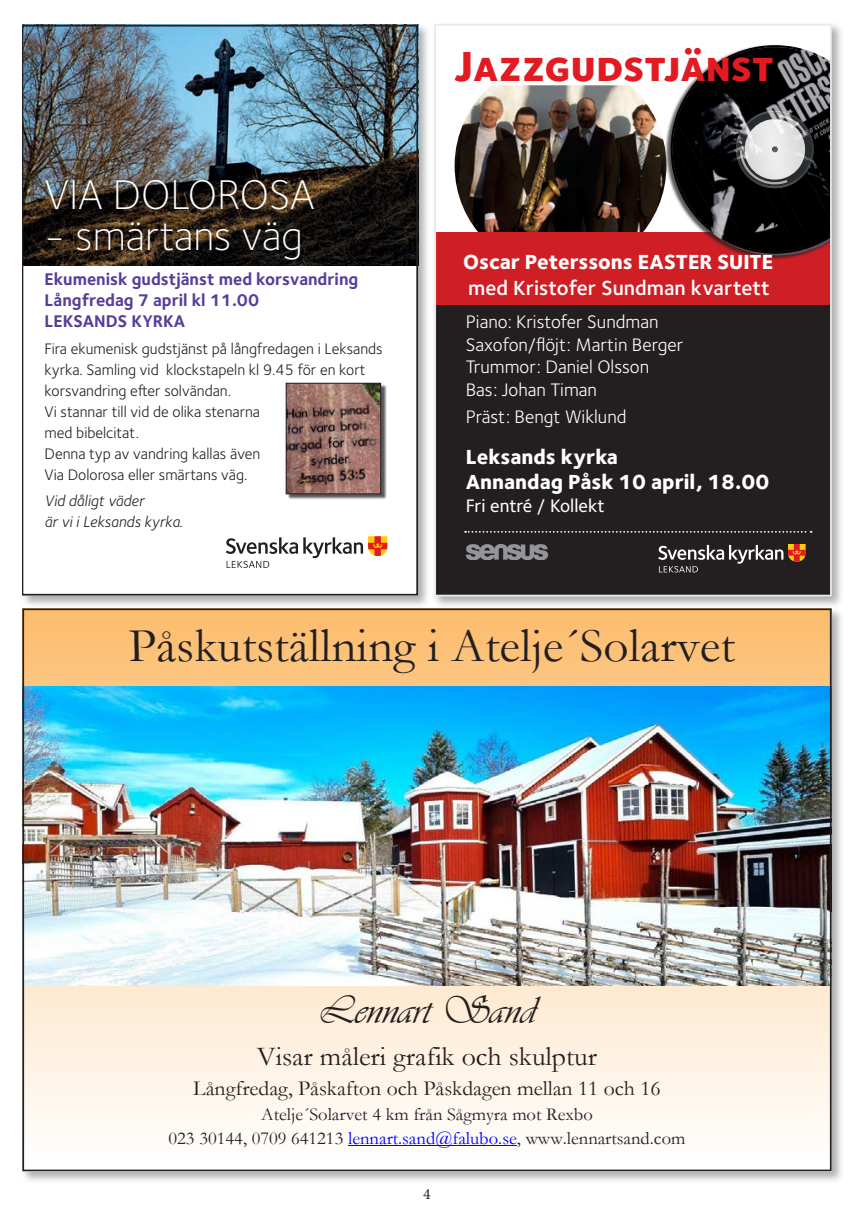
<style>
.page{position:relative;width:854px;height:1216px;background:#fff}
.page>*{position:absolute;margin:0;border:0;box-sizing:border-box;transform-origin:0 0}
.t1{font:italic 52.85px "Vivaldi";color:#231f20}
.t2{font:48.82px "Garamond";color:#231f20}
.t3{font:800 43.4px "Foundry Sterling OT3";color:#e21a21}
.t4{font:300 43.05px "Foundry Sterling OT3";color:#fff}
.t5{font:italic 39.73px "Vivaldi";color:#231f20}
.t6{font:36.57px "Garamond";color:#231f20}
.t7{font:27.47px "Garamond";color:#231f20}
.t8{font:21.35px "Garamond";color:#231f20}
.t9{font:600 21.18px/25.4px "Foundry Sterling OT3";color:#fff}
.t10{font:800 21.18px/25.4px "Foundry Sterling OT3";color:#fff}
.t11{font:18.72px/22.6px "Foundry Sterling OT3";color:#fff}
.t12{font:500 18.72px "Foundry Sterling OT3";color:#fff}
.t13{font:18.38px/23.8px "Garamond";color:#231f20;text-align:center}
.t14{font:700 17.5px/21px "Foundry Sterling OT3";color:#573e99}
.t15{font:15.75px/21px "Foundry Sterling OT3";color:#231f20}
.t16{font:italic 15.75px/21px "Foundry Sterling OT3";color:#231f20}
.t17{font:15.75px "Minion Pro";color:#231f20}
.s1{font-weight:800}
.s2{color:#00f}
</style>
<div class="page">
<div style="left:432px;top:22px;width:411px;height:586px;background:#939598;opacity:.75"></div>
<div style="left:435px;top:25px;width:395px;height:570px;background:#fff"></div>
<img style="left:454px;top:85px;width:210px;height:147px">
<div style="left:435px;top:282px;width:395px;height:312px;background:#231f20"></div>
<div style="left:435px;top:232px;width:395px;height:73px;background:#d01e25"></div>
<svg style="left:658px;top:544px;width:147px;height:28px"></svg>
<svg style="left:466px;top:544px;width:82px;height:16px"></svg>
<svg style="left:465px;top:531px;width:346px;height:1px"></svg>
<div style="left:664px;top:44px;width:166px;height:216px;background:#231f20;opacity:.75"></div>
<svg style="left:689px;top:45px;width:74px;height:23px"></svg>
<img style="left:728px;top:251px;width:20px;height:1px">
<img style="left:748px;top:251px;width:36px;height:5px">
<img style="left:782px;top:252px;width:46px;height:3px">
<img style="left:676px;top:68px;width:61px;height:54px">
<img style="left:727px;top:47px;width:97px;height:69px">
<img style="left:672px;top:122px;width:65px;height:126px">
<img style="left:799px;top:50px;width:29px;height:43px">
<img style="left:672px;top:144px;width:28px;height:96px">
<img style="left:820px;top:58px;width:8px;height:18px">
<img style="left:700px;top:143px;width:70px;height:108px">
<img style="left:788px;top:93px;width:40px;height:66px">
<img style="left:761px;top:188px;width:18px;height:61px">
<img style="left:810px;top:159px;width:18px;height:15px">
<div style="left:779px;top:174px;width:49px;height:65px;background:#000"></div>
<img style="left:770px;top:239px;width:13px;height:13px">
<img style="left:735px;top:135px;width:5px;height:50px">
<img style="left:799px;top:114px;width:15px;height:50px">
<img style="left:807px;top:169px;width:3px;height:18px">
<img style="left:677px;top:88px;width:16px;height:25px">
<img style="left:763px;top:45px;width:30px;height:3px">
<img style="left:671px;top:111px;width:8px;height:21px">
<img style="left:790px;top:47px;width:22px;height:7px">
<img style="left:670px;top:131px;width:4px;height:17px">
<img style="left:810px;top:52px;width:17px;height:9px">
<img style="left:670px;top:148px;width:8px;height:35px">
<svg style="left:825px;top:60px;width:3px;height:4px"></svg>
<img style="left:673px;top:174px;width:28px;height:49px">
<img style="left:696px;top:215px;width:33px;height:28px">
<img style="left:727px;top:240px;width:22px;height:11px">
<img style="left:748px;top:248px;width:20px;height:5px">
<img style="left:783px;top:235px;width:45px;height:18px">
<img style="left:810px;top:236px;width:18px;height:11px">
<img style="left:737px;top:111px;width:49px;height:29px">
<img style="left:735px;top:139px;width:4px;height:17px">
<img style="left:783px;top:112px;width:16px;height:3px">
<img style="left:736px;top:155px;width:3px;height:29px">
<img style="left:809px;top:120px;width:5px;height:33px">
<img style="left:756px;top:185px;width:17px;height:3px">
<img style="left:809px;top:150px;width:4px;height:19px">
<img style="left:773px;top:180px;width:34px;height:8px">
<img style="left:740px;top:119px;width:69px;height:61px">
<img style="left:778px;top:115px;width:28px;height:21px">
<img style="left:739px;top:150px;width:48px;height:35px">
<div style="left:434px;top:24px;width:397px;height:572px;border:2px solid #e9eaeb"></div>
<div style="left:20px;top:23px;width:410px;height:584px;background:#939598;opacity:.75"></div>
<div style="left:22px;top:25px;width:396px;height:570px;background:#fff"></div>
<svg style="left:226px;top:536px;width:161px;height:32px"></svg>
<img style="left:25px;top:28px;width:390px;height:237px">
<div style="left:287px;top:385px;width:99px;height:115px;background:#231f20;opacity:.75"></div>
<img style="left:288px;top:385px;width:91px;height:107px">
<div style="left:286px;top:383px;width:95px;height:111px;border:1px solid #231f20"></div>
<div style="left:22px;top:25px;width:396px;height:570px;border:2px solid #231f20"></div>
<div style="left:20px;top:606px;width:823px;height:577px;background:#939598;opacity:.75"></div>
<svg style="left:25px;top:612px;width:803px;height:546px"></svg>
<hr style="left:348px;top:1145px;width:168px;height:1px;background:#00f">
<img style="left:25px;top:686px;width:803px;height:299px">
<p class="t4" style="left:45px;top:164px;width:271px">VIA DOLOROSA</p>
<p class="t4" style="left:45px;top:205px;width:260px">- smärtans väg</p>
<p class="t14" style="left:45px;top:267px;width:315px">Ekumenisk gudstjänst med korsvandring<br>Långfredag 7 april kl 11.00<br>LEKSANDS KYRKA</p>
<p class="t15" style="left:45px;top:337px;width:339px">Fira ekumenisk gudstjänst på långfredagen i Leksands kyrka. Samling vid klockstapeln kl 9.45 för en kort korsvandring efter solvändan.<br>Vi stannar till vid de olika stenarna<br>med bibelcitat.<br>Denna typ av vandring kallas även<br>Via Dolorosa eller smärtans väg.</p>
<p class="t16" style="left:45px;top:489px;width:140px">Vid dåligt väder<br>är vi i Leksands kyrka.</p>
<p class="t3" style="left:454px;top:30px;width:321px">Jazzgudstjänst</p>
<p class="t9" style="left:463px;top:248px;width:311px"><span class="s1">Oscar Peterssons EASTER SUITE </span>med Kristofer Sundman kvartett</p>
<p class="t11" style="left:465px;top:309px;width:219px">Piano: Kristofer Sundman<br>Saxofon/flöjt: Martin Berger<br>Trummor: Daniel Olsson<br>Bas: Johan Timan</p>
<p class="t11" style="left:465px;top:404px;width:162px">Präst: Bengt Wiklund</p>
<p class="t10" style="left:465px;top:442px;width:305px">Leksands kyrka<br>Annandag Påsk 10 april, 18.00</p>
<p class="t12" style="left:465px;top:491px;width:140px">Fri entré / Kollekt</p>
<p class="t2" style="left:128px;top:613px;width:608px">Påskutställning i Atelje´Solarvet</p>
<p class="t6" style="left:199px;top:633px;width:457px">Påskutställning i Atelje´Solarvet</p>
<p class="t5" style="left:318px;top:986px;width:219px">Lennart Sand</p>
<p class="t7" style="left:257px;top:1037px;width:342px">Visar måleri grafik och skulptur</p>
<p class="t8" style="left:193px;top:1073px;width:469px">Långfredag, Påskafton och Påskdagen mellan 11 och 16</p>
<p class="t13" style="left:168px;top:1102px;width:518px">Atelje´Solarvet 4 km från Sågmyra mot Rexbo<br>023 30144, 0709 641213 <span class="s2">lennart.sand@falubo.se</span>, www.lennartsand.com</p>
<p class="t1" style="left:286px;top:1083px;width:291px">Lennart Sand</p>
<p class="t17" style="left:423px;top:1183px;width:9px">4</p>
</div>
